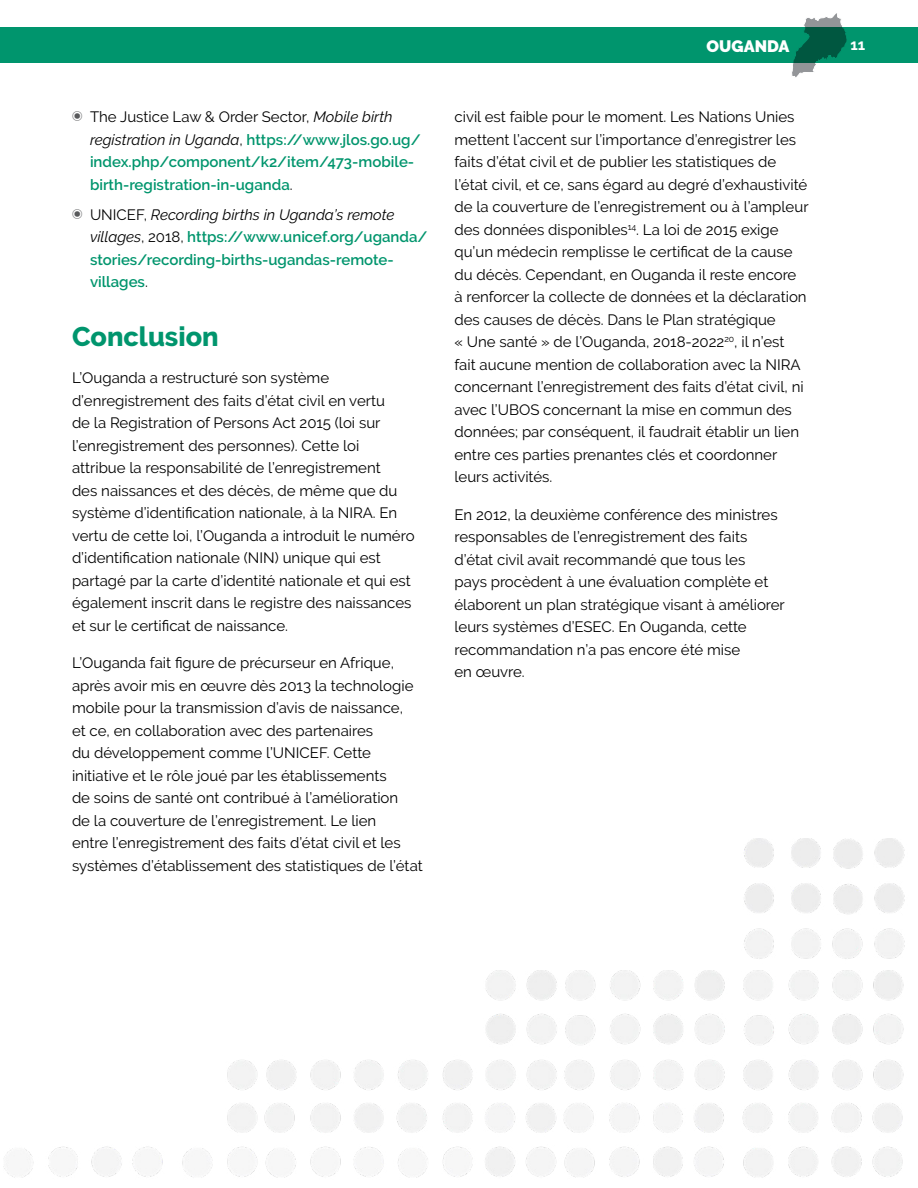
<style>
.page{position:relative;width:918px;height:1188px;background:#fff}
.page>*{position:absolute;margin:0;border:0;box-sizing:border-box;transform-origin:0 0}
.t1{font:800 27px "Raleway";color:#00956d}
.t2{font:900 16.5px "Raleway";color:#fff}
.t3{font:15px/22.5px "Raleway";color:#000}
.t4{font:600 15px/22.5px "Raleway";color:#00956d}
.t5{font:700 15px "Raleway";color:#fff}
.s1{font-family:"Carta";font-weight:400;color:#58595b}
.s2{font-weight:400;color:#000}
.s3{font-weight:400;font-style:italic;color:#000}
</style>
<div class="page">
<svg style="left:792px;top:13px;width:50px;height:65px"></svg>
<div style="left:0;top:27px;width:918px;height:36px;background:#00956d"></div>
<img style="left:3px;top:838px;width:902px;height:340px">
<p class="t4" style="left:90px;top:106px;width:332px;text-indent:-18px"><span class="s1">T</span> <span class="s2">The Justice Law &amp; Order Sector,</span> <span class="s3">Mobile birth registration in Uganda</span><span class="s2">,</span> https://www.jlos.go.ug/ index.php/component/k2/item/473-mobile&shy;birth-registration-in-uganda<span class="s2">.</span></p>
<p class="t4" style="left:90px;top:203px;width:339px;text-indent:-18px"><span class="s1">T</span> <span class="s2">UNICEF,</span> <span class="s3">Recording births in Uganda’s remote villages</span><span class="s2">, 2018,</span> https://www.unicef.org/uganda/ stories/recording-births-ugandas-remote&shy;villages<span class="s2">.</span></p>
<h2 class="t1" style="left:72px;top:321px;width:148px">Conclusion</h2>
<p class="t3" style="left:72px;top:367px;width:344px">L’Ouganda a restructuré son système d’enregistrement des faits d’état civil en vertu<br>de la Registration of Persons Act 2015 (loi sur l’enregistrement des personnes). Cette loi attribue la responsabilité de l’enregistrement<br>des naissances et des décès, de même que du système d’identification nationale, à la NIRA. En vertu de cette loi, l’Ouganda a introduit le numéro d’identification nationale (NIN) unique qui est partagé par la carte d’identité nationale et qui est également inscrit dans le registre des naissances et sur le certificat de naissance.</p>
<p class="t3" style="left:72px;top:652px;width:352px">L’Ouganda fait figure de précurseur en Afrique, après avoir mis en œuvre dès 2013 la technologie mobile pour la transmission d’avis de naissance,<br>et ce, en collaboration avec des partenaires<br>du développement comme l’UNICEF. Cette initiative et le rôle joué par les établissements<br>de soins de santé ont contribué à l’amélioration<br>de la couverture de l’enregistrement. Le lien<br>entre l’enregistrement des faits d’état civil et les systèmes d’établissement des statistiques de l’état</p>
<p class="t2" style="left:707px;top:36px;width:84px">OUGANDA</p>
<p class="t5" style="left:850px;top:36px;width:16px">11</p>
<p class="t3" style="left:454px;top:106px;width:356px">civil est faible pour le moment. Les Nations Unies mettent l’accent sur l’importance d’enregistrer les faits d’état civil et de publier les statistiques de l’état civil, et ce, sans égard au degré d’exhaustivité de la couverture de l’enregistrement ou à l’ampleur des données disponibles<sup>14</sup>. La loi de 2015 exige qu’un médecin remplisse le certificat de la cause du décès. Cependant, en Ouganda il reste encore<br>à renforcer la collecte de données et la déclaration des causes de décès. Dans le Plan stratégique<br>« Une santé » de l’Ouganda, 2018-2022<sup>20</sup>, il n’est fait aucune mention de collaboration avec la NIRA concernant l’enregistrement des faits d’état civil, ni avec l’UBOS concernant la mise en commun des données; par conséquent, il faudrait établir un lien entre ces parties prenantes clés et coordonner leurs activités.</p>
<p class="t3" style="left:454px;top:503px;width:332px">En 2012, la deuxième conférence des ministres responsables de l’enregistrement des faits d’état civil avait recommandé que tous les<br>pays procèdent à une évaluation complète et élaborent un plan stratégique visant à améliorer leurs systèmes d’ESEC. En Ouganda, cette recommandation n’a pas encore été mise<br>en œuvre.</p>
</div>
